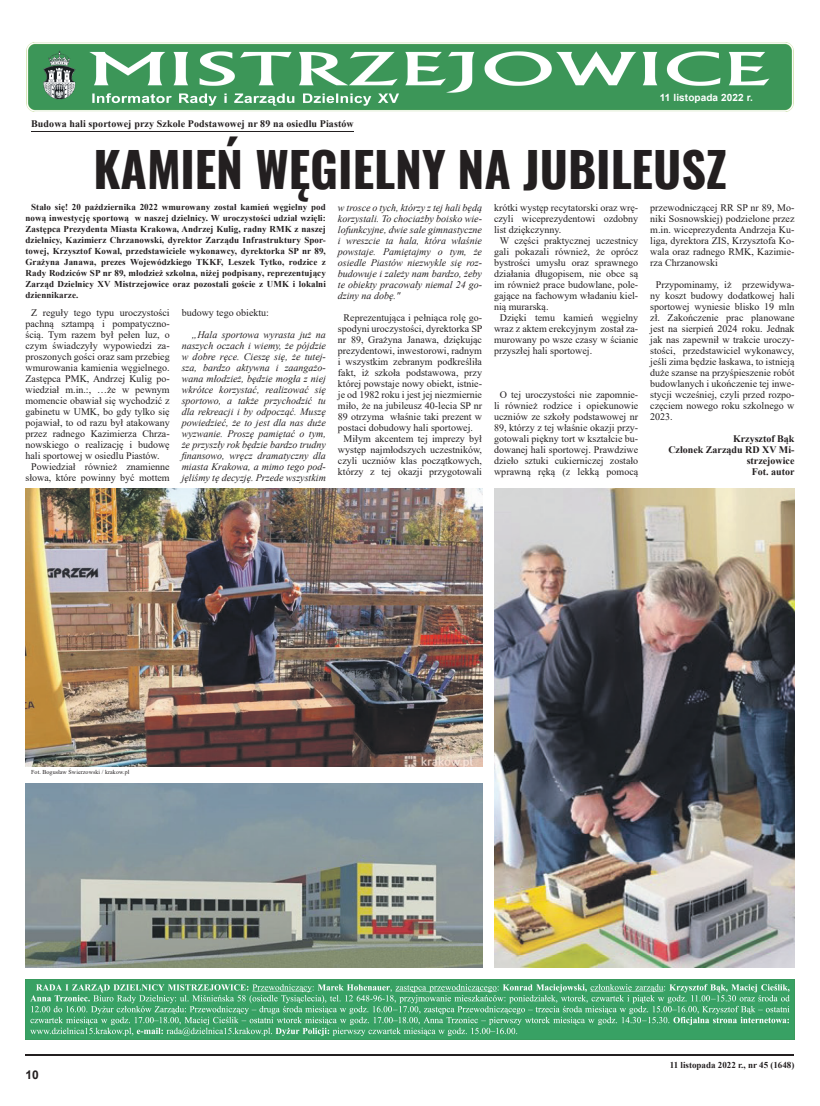
<style>
.page{position:relative;width:820px;height:1106px;background:#fff}
.page>*{position:absolute;margin:0;border:0;box-sizing:border-box;transform-origin:0 0}
.t1{font:48px "Oswald";color:#231f20}
.t2{font:700 12px "Arial";color:#231f20}
.t3{font:10px/11px "Times New Roman";color:#231f20;text-align:justify}
.t4{font:italic 10px/11px "Times New Roman";color:#231f20;text-align:justify}
.t5{font:700 10px/11px "Times New Roman";letter-spacing:.01em;color:#231f20;text-align:right}
.t6{font:700 10px "Arial";letter-spacing:.01em;color:#fff}
.t7{font:700 9px/11px "Times New Roman";letter-spacing:.01em;color:#231f20;text-align:justify}
.t8{font:6px "Times New Roman";letter-spacing:.01em;color:#231f20}
</style>
<div class="page">
<hr style="left:26px;top:1054px;width:768px;height:1px;background:#231f20">
<img style="left:27px;top:43px;width:765px;height:68px">
<img style="left:26px;top:979px;width:768px;height:60px">
<hr style="left:31px;top:131px;width:322px;height:1px;background:#231f20">
<img style="left:26px;top:488px;width:456px;height:278px">
<img style="left:494px;top:488px;width:299px;height:479px">
<img style="left:26px;top:783px;width:456px;height:184px">
<p class="t6" style="left:659px;top:90px;width:95px">11 listopada 2022 r.</p>
<h1 class="t1" style="left:93px;top:126px;width:634px">KAMIEŃ WĘGIELNY NA JUBILEUSZ</h1>
<p class="t7" style="left:26px;top:201px;width:302px;text-indent:6px">Stało się! 20 października 2022 wmurowany został kamień węgielny pod nową inwestycję sportową w naszej dzielnicy. W uroczystości udział wzięli:<br>Zastępca Prezydenta Miasta Krakowa, Andrzej Kulig, radny RMK z naszej dzielnicy, Kazimierz Chrzanowski, dyrektor Zarządu Infrastruktury Spor&shy;towej, Krzysztof Kowal, przedstawiciele wykonawcy, dyrektorka SP nr 89, Grażyna Janawa, prezes Wojewódzkiego TKKF, Leszek Tytko, rodzice z Rady Rodziców SP nr 89, młodzież szkolna, niżej podpisany, reprezentujący Zarząd Dzielnicy XV Mistrzejowice oraz pozostali goście z UMK i lokalni dziennikarze.</p>
<p class="t3" style="left:31px;top:306px;width:140px">Z reguły tego typu uroczystości</p>
<p class="t3" style="left:26px;top:317px;width:146px">pachną sztampą i pompatyczno-</p>
<p class="t3" style="left:26px;top:328px;width:146px">ścią. Tym razem był pełen luz, o</p>
<p class="t3" style="left:26px;top:339px;width:146px">czym świadczyły wypowiedzi za-</p>
<p class="t3" style="left:26px;top:350px;width:146px">proszonych gości oraz sam przebieg</p>
<p class="t3" style="left:26px;top:361px;width:146px">wmurowania kamienia węgielnego.</p>
<p class="t3" style="left:26px;top:372px;width:146px">Zastępca PMK, Andrzej Kulig po-</p>
<p class="t3" style="left:26px;top:383px;width:146px">wiedział m.in.:, …że w pewnym</p>
<p class="t3" style="left:26px;top:394px;width:146px">momencie obawiał się wychodzić z</p>
<p class="t3" style="left:26px;top:405px;width:146px">gabinetu w UMK, bo gdy tylko się</p>
<p class="t3" style="left:26px;top:416px;width:146px">pojawiał, to od razu był atakowany</p>
<p class="t3" style="left:26px;top:427px;width:146px">przez radnego Kazimierza Chrza-</p>
<p class="t3" style="left:26px;top:438px;width:146px">nowskiego o realizację i budowę</p>
<p class="t3" style="left:26px;top:449px;width:136px">hali sportowej w osiedlu Piastów.</p>
<p class="t3" style="left:31px;top:460px;width:140px">Powiedział również znamienne</p>
<p class="t3" style="left:26px;top:471px;width:146px">słowa, które powinny być mottem</p>
<p class="t5" style="left:31px;top:118px;width:324px">Budowa hali sportowej przy Szkole Podstawowej nr 89 na osiedlu Piastów</p>
<p class="t3" style="left:650px;top:202px;width:146px">przewodniczącej RR SP nr 89, Mo&shy;niki Sosnowskiej) podzielone przez m.in. wiceprezydenta Andrzeja Ku&shy;liga, dyrektora ZIS, Krzysztofa Ko&shy;wala oraz radnego RMK, Kazimie&shy;rza Chrzanowski</p>
<p class="t3" style="left:650px;top:279px;width:146px;text-indent:6px">Przypominamy, iż przewidywa&shy;ny koszt budowy dodatkowej hali sportowej wyniesie blisko 19 mln zł. Zakończenie prac planowane jest na sierpień 2024 roku. Jednak jak nas zapewnił w trakcie uroczy&shy;stości, przedstawiciel wykonawcy, jeśli zima będzie łaskawa, to istnieją duże szanse na przyśpieszenie robót budowlanych i ukończenie tej inwe&shy;stycji wcześniej, czyli przed rozpo&shy;częciem nowego roku szkolnego w 2023.</p>
<p class="t5" style="left:668px;top:433px;width:128px">Krzysztof Bąk<br>Członek Zarządu RD XV Mi&shy;strzejowice<br>Fot. autor</p>
<p class="t3" style="left:494px;top:202px;width:146px">krótki występ recytatorski oraz wrę-</p>
<p class="t3" style="left:494px;top:213px;width:146px">czyli wiceprezydentowi ozdobny</p>
<p class="t3" style="left:494px;top:224px;width:69px">list dziękczynny.</p>
<p class="t3" style="left:499px;top:235px;width:140px">W części praktycznej uczestnicy</p>
<p class="t3" style="left:494px;top:246px;width:146px">gali pokazali również, że oprócz</p>
<p class="t3" style="left:494px;top:257px;width:146px">bystrości umysłu oraz sprawnego</p>
<p class="t3" style="left:494px;top:268px;width:146px">działania długopisem, nie obce są</p>
<p class="t3" style="left:494px;top:279px;width:146px">im również prace budowlane, pole-</p>
<p class="t3" style="left:494px;top:290px;width:146px">gające na fachowym władaniu kiel-</p>
<p class="t3" style="left:494px;top:301px;width:56px">nią murarską.</p>
<p class="t3" style="left:499px;top:312px;width:140px">Dzięki temu kamień węgielny</p>
<p class="t3" style="left:494px;top:323px;width:146px">wraz z aktem erekcyjnym został za-</p>
<p class="t3" style="left:494px;top:334px;width:146px">murowany po wsze czasy w ścianie</p>
<p class="t3" style="left:494px;top:345px;width:100px">przyszłej hali sportowej.</p>
<p class="t3" style="left:494px;top:389px;width:146px;text-align:center">O tej uroczystości nie zapomnie&shy;li również rodzice i opiekunowie uczniów ze szkoły podstawowej nr 89, którzy z tej właśnie okazji przy&shy;gotowali piękny tort w kształcie bu&shy;dowanej hali sportowej. Prawdziwe dzieło sztuki cukierniczej zostało wprawną ręką (z lekką pomocą</p>
<p class="t4" style="left:338px;top:202px;width:146px">w trosce o tych, którzy z tej hali będą korzystali. To chociażby boisko wie&shy;lofunkcyjne, dwie sale gimnastyczne i wreszcie ta hala, która właśnie powstaje. Pamiętajmy o tym, że osiedle Piastów niezwykle się roz&shy;budowuje i zależy nam bardzo, żeby te obiekty pracowały niemal 24 go&shy;dziny na dobę."</p>
<p class="t3" style="left:343px;top:312px;width:140px">Reprezentująca i pełniąca rolę go-</p>
<p class="t3" style="left:338px;top:323px;width:146px">spodyni uroczystości, dyrektorka SP</p>
<p class="t3" style="left:338px;top:334px;width:146px">nr 89, Grażyna Janawa, dziękując</p>
<p class="t3" style="left:338px;top:345px;width:146px">prezydentowi, inwestorowi, radnym</p>
<p class="t3" style="left:338px;top:356px;width:146px">i wszystkim zebranym podkreśliła</p>
<p class="t3" style="left:338px;top:367px;width:146px">fakt, iż szkoła podstawowa, przy</p>
<p class="t3" style="left:338px;top:378px;width:146px">której powstaje nowy obiekt, istnie-</p>
<p class="t3" style="left:338px;top:389px;width:146px">je od 1982 roku i jest jej niezmiernie</p>
<p class="t3" style="left:338px;top:400px;width:146px">miło, że na jubileusz 40-lecia SP nr</p>
<p class="t3" style="left:338px;top:411px;width:146px">89 otrzyma właśnie taki prezent w</p>
<p class="t3" style="left:338px;top:422px;width:136px">postaci dobudowy hali sportowej.</p>
<p class="t3" style="left:343px;top:433px;width:140px">Miłym akcentem tej imprezy był</p>
<p class="t3" style="left:338px;top:444px;width:146px">występ najmłodszych uczestników,</p>
<p class="t3" style="left:338px;top:455px;width:146px">czyli uczniów klas początkowych,</p>
<p class="t3" style="left:338px;top:466px;width:146px">którzy z tej okazji przygotowali</p>
<p class="t3" style="left:182px;top:306px;width:89px">budowy tego obiektu:</p>
<p class="t4" style="left:182px;top:328px;width:146px;text-indent:10px">„Hala sportowa wyrasta już na naszych oczach i wiemy, że pójdzie w dobre ręce. Cieszę się, że tutej&shy;sza, bardzo aktywna i zaangażo&shy;wana młodzież, będzie mogła z niej wkrótce korzystać, realizować się sportowo, a także przychodzić tu dla rekreacji i by odpocząć. Muszę powiedzieć, że to jest dla nas duże wyzwanie. Proszę pamiętać o tym, że przyszły rok będzie bardzo trudny finansowo, wręcz dramatyczny dla miasta Krakowa, a mimo tego pod&shy;jęliśmy tę decyzję. Przede wszystkim</p>
<p class="t8" style="left:31px;top:767px;width:100px">Fot. Bogusław Świerzowski / krakow.pl</p>
<p class="t2" style="left:26px;top:1066px;width:15px">10</p>
<p class="t7" style="left:669px;top:1059px;width:126px">11 listopada 2022 r., nr 45 (1648)</p>
</div>
